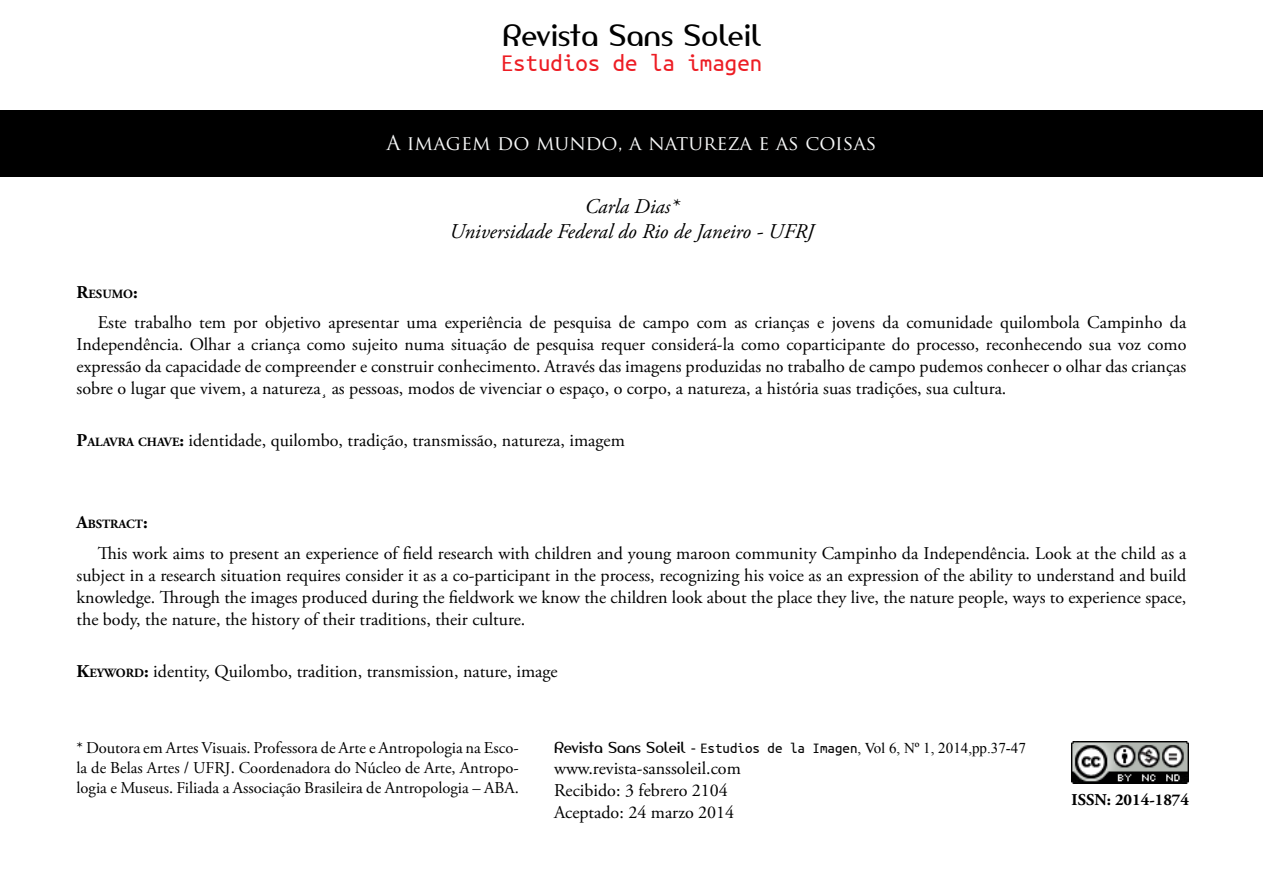
<style>
.page{position:relative;width:1263px;height:893px;background:#fff}
.page>*{position:absolute;margin:0;border:0;box-sizing:border-box;transform-origin:0 0}
.t1{font:29.1px "Amerika Sans";letter-spacing:.01em;color:#000}
.t2{font:24.9px "Ubuntu Mono";color:#ed1d24}
.t3{font:italic 21px/25.2px "Adobe Garamond Pro";color:#000;text-align:center}
.t4{font:19.95px "Trajan Pro";color:#f8f9f9}
.t5{font:18px/22px "Adobe Garamond Pro";color:#000;text-align:justify}
.t6{font:16.5px/19.8px "Adobe Garamond Pro";color:#000;text-align:justify}
.t7{font:700 16.5px "Adobe Garamond Pro";color:#000}
.t8{font:15px "Times New Roman";color:#000}
.t9{font:700 12.6px "Adobe Garamond Pro";color:#000}
.s1{font-size:18px}
.s2{font-weight:700}
.s3{font-weight:700;font-size:12.6px}
.s4{font-family:"Amerika Sans"}
.s5{font-family:"Ubuntu Mono"}
</style>
<div class="page">
<img style="left:1071px;top:741px;width:117px;height:42px">
<div style="left:1px;top:111px;width:1262px;height:66px;background:#000"></div>
<h1 class="t1" style="left:502px;top:17px;width:260px">Revista Sans Soleil</h1>
<h2 class="t2" style="left:501px;top:51px;width:263px">Estudios de la imagen</h2>
<p class="t4" style="left:386px;top:130px;width:492px">A imagem do mundo, a natureza e as coisas</p>
<p class="t3" style="left:450px;top:194px;width:366px">Carla Dias*<br>Universidade Federal do Rio de Janeiro - UFRJ</p>
<p class="t9" style="left:77px;top:287px;width:63px"><span class="s1">R</span>ESUMO<span class="s1">:</span></p>
<p class="t5" style="left:77px;top:312px;width:1111px;text-indent:21px">Este trabalho tem por objetivo apresentar uma experiência de pesquisa de campo com as crianças e jovens da comunidade quilombola Campinho da Independência. Olhar a criança como sujeito numa situação de pesquisa requer considerá-la como coparticipante do processo, reconhecendo sua voz como expressão da capacidade de compreender e construir conhecimento. Através das imagens produzidas no trabalho de campo pudemos conhecer o olhar das crianças sobre o lugar que vivem, a natureza¸ as pessoas, modos de vivenciar o espaço, o corpo, a natureza, a história suas tradições, sua cultura.</p>
<p class="t5" style="left:77px;top:430px;width:550px"><span class="s2">P</span><span class="s3">ALAVRA CHAVE</span><span class="s2">:</span> identidade, quilombo, tradição, transmissão, natureza, imagem</p>
<p class="t9" style="left:77px;top:517px;width:73px"><span class="s1">A</span>BSTRACT<span class="s1">:</span></p>
<p class="t5" style="left:77px;top:543px;width:1111px;text-indent:21px">This work aims to present an experience of field research with children and young maroon community Campinho da Independência. Look at the child as a subject in a research situation requires consider it as a co-participant in the process, recognizing his voice as an expression of the ability to understand and build knowledge. Through the images produced during the fieldwork we know the children look about the place they live, the nature people, ways to experience space, the body, the nature, the history of their traditions, their culture.</p>
<p class="t5" style="left:77px;top:660px;width:483px"><span class="s2">K</span><span class="s3">EYWORD</span><span class="s2">:</span> identity, Quilombo, tradition, transmission, nature, image</p>
<p class="t6" style="left:77px;top:739px;width:444px">* Doutora em Artes Visuais. Professora de Arte e Antropologia na Esco&shy;la de Belas Artes / UFRJ. Coordenadora do Núcleo de Arte, Antropo&shy;logia e Museus. Filiada a Associação Brasileira de Antropologia – ABA.</p>
<p class="t8" style="left:554px;top:737px;width:473px"><span class="s4">Revista Sans Soleil -</span> <span class="s5">Estudios de la Imagen</span>, Vol 6, Nº 1, 2014,pp.37-47</p>
<p class="t5" style="left:554px;top:758px;width:188px;line-height:21.6px;text-align:left">www.revista-sanssoleil.com<br>Recibido: 3 febrero 2104<br>Aceptado: 24 marzo 2014</p>
<p class="t7" style="left:1071px;top:790px;width:119px">ISSN: 2014-1874</p>
</div>
